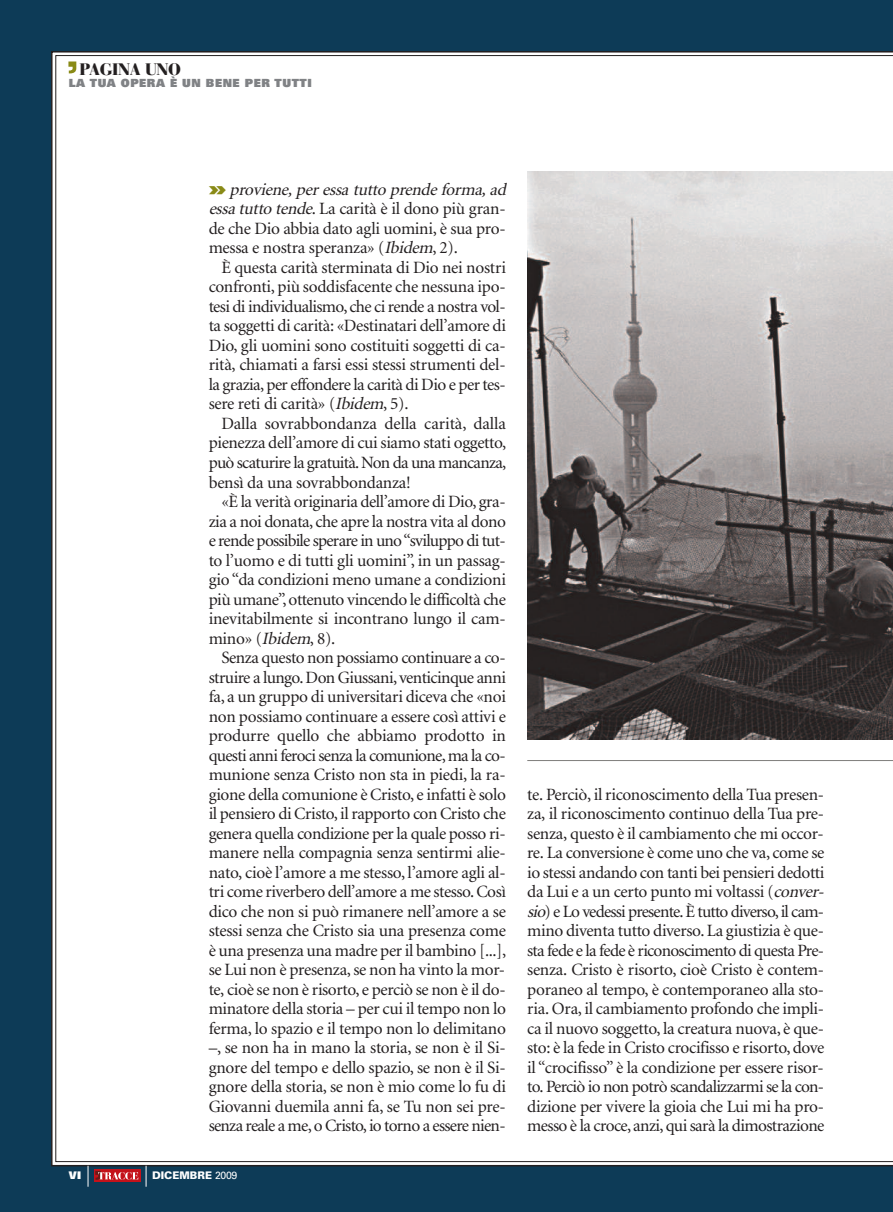
<style>
.page{position:relative;width:893px;height:1212px;background:#0d3b57}
.page>*{position:absolute;margin:0;border:0;box-sizing:border-box;transform-origin:0 0}
.t1{font:17.25px/19.5px "Minion";letter-spacing:-.02em;color:#231f20;text-align:justify}
.t2{font:900 16.5px "Bauer Bodoni";letter-spacing:-.025em;color:#231f20}
.t3{font:900 11.25px "Univers";letter-spacing:.05em;color:#808285}
.t4{font:900 10.5px "Univers";color:#fff}
.t5{font:900 10.5px "Univers";color:#fff}
.s1{font-family:"Univers";font-weight:900;font-stretch:expanded;font-size:18px;color:#898a16}
.s2{font-style:italic}
.s3{font-weight:400}
</style>
<div class="page">
<div style="left:56px;top:55px;width:837px;height:1107px;background:#fff"></div>
<svg style="left:88px;top:1166px;width:1px;height:21px"></svg>
<svg style="left:146px;top:1166px;width:1px;height:21px"></svg>
<div style="left:94px;top:1169px;width:46px;height:13px;background:#c4121a"></div>
<svg style="left:95px;top:1171px;width:43px;height:9px"></svg>
<svg style="left:68px;top:61px;width:9px;height:14px"></svg>
<img style="left:527px;top:172px;width:366px;height:567px">
<hr style="left:527px;top:760px;width:366px;height:1px;background:#7f7e7c">
<p class="t2" style="left:80px;top:63px;width:103px">PAGINA UNO</p>
<p class="t3" style="left:69px;top:79px;width:244px">LA TUA OPERA È UN BENE PER TUTTI</p>
<p class="t1" style="left:209px;top:181px;width:302px;text-align:left"><span class="s1">»</span> <span class="s2">proviene, per essa tutto prende forma, ad essatuttotende</span>. La carità è il dono più gran&shy;de che Dio abbia dato agli uomini, è sua pro&shy;messa e nostra speranza» (<span class="s2">Ibidem</span>, 2).</p>
<p class="t1" style="left:209px;top:259px;width:299px;text-indent:13px">È questa carità sterminata di Dio nei nostri confronti, più soddisfacente che nessuna ipo&shy;tesi di individualismo, che ci rende a nostra vol&shy;ta soggetti di carità: «Destinatari dell’amore di Dio, gli uomini sono costituiti soggetti di ca&shy;rità, chiamati a farsi essi stessi strumenti del&shy;la grazia,per effondere la carità di Dio e per tes&shy;sere reti di carità» (<span class="s2">Ibidem</span>, 5).</p>
<p class="t1" style="left:209px;top:415px;width:299px;text-indent:13px">Dalla sovrabbondanza della carità, dalla pienezza dell’amore di cui siamo stati oggetto, può scaturire la gratuità.Non da una mancanza, bensì da una sovrabbondanza!</p>
<p class="t1" style="left:209px;top:493px;width:299px;text-indent:13px">«È la verità originaria dell’amore di Dio, gra&shy;zia a noi donata, che apre la nostra vita al dono e rende possibile sperare in uno“sviluppo di tut&shy;to l’uomo e di tutti gli uomini”, in un passag&shy;gio“da condizioni meno umane a condizioni più umane”,ottenuto vincendo le difficoltà che inevitabilmente si incontrano lungo il cam&shy;mino» (<span class="s2">Ibidem</span>, 8).</p>
<p class="t1" style="left:209px;top:649px;width:299px;text-indent:13px">Senza questo non possiamo continuare a co&shy;struire a lungo.Don Giussani, venticinque anni fa, a un gruppo di universitari diceva che «noi non possiamo continuare a essere così attivi e produrre quello che abbiamo prodotto in questi anni feroci senza la comunione,ma la co&shy;munione senza Cristo non sta in piedi, la ra&shy;gione della comunione è Cristo, e infatti è solo il pensiero di Cristo,il rapporto con Cristo che genera quella condizione per la quale posso ri&shy;manere nella compagnia senza sentirmi alie&shy;nato, cioè l’amore a me stesso, l’amore agli al&shy;tri come riverbero dell’amore a me stesso.Così dico che non si può rimanere nell’amore a se stessi senza che Cristo sia una presenza come è una presenza una madre per il bambino [...], se Lui non è presenza,se non ha vinto la mor&shy;te, cioè se non è risorto, e perciò se non è il do&shy;minatore della storia – per cui il tempo non lo ferma, lo spazio e il tempo non lo delimitano –, se non ha in mano la storia, se non è il Si&shy;gnore del tempo e dello spazio, se non è il Si&shy;gnore della storia, se non è mio come lo fu di Giovanni duemila anni fa, se Tu non sei pre&shy;senza reale a me,o Cristo,io torno a essere nien-</p>
<p class="t5" style="left:69px;top:1171px;width:14px">VI</p>
<p class="t4" style="left:152px;top:1171px;width:87px">DICEMBRE <span class="s3">2009</span></p>
<p class="t1" style="left:527px;top:786px;width:302px;text-align:left">te. Perciò,il riconoscimento della Tua presen&shy;za, il riconoscimento continuo della Tua pre&shy;senza, questo è il cambiamento che mi occor&shy;re. La conversione è come uno che va, come se io stessi andando con tanti bei pensieri dedotti da Lui e a un certo punto mi voltassi (<span class="s2">conver&shy;sio</span>) e Lo vedessi presente.È tutto diverso,il cam&shy;mino diventa tutto diverso.La giustizia è que&shy;sta fede e la fede è riconoscimento di questa Pre&shy;senza. Cristo è risorto, cioè Cristo è contem&shy;poraneo al tempo, è contemporaneo alla sto&shy;ria. Ora, il cambiamento profondo che impli&shy;ca il nuovo soggetto, la creatura nuova, è que&shy;sto: è la fede in Cristo crocifisso e risorto,dove il “crocifisso” è la condizione per essere risor&shy;to. Perciò io non potrò scandalizzarmi se la con&shy;dizione per vivere la gioia che Lui mi ha pro&shy;messo è la croce, anzi,qui sarà la dimostrazione</p>
</div>
